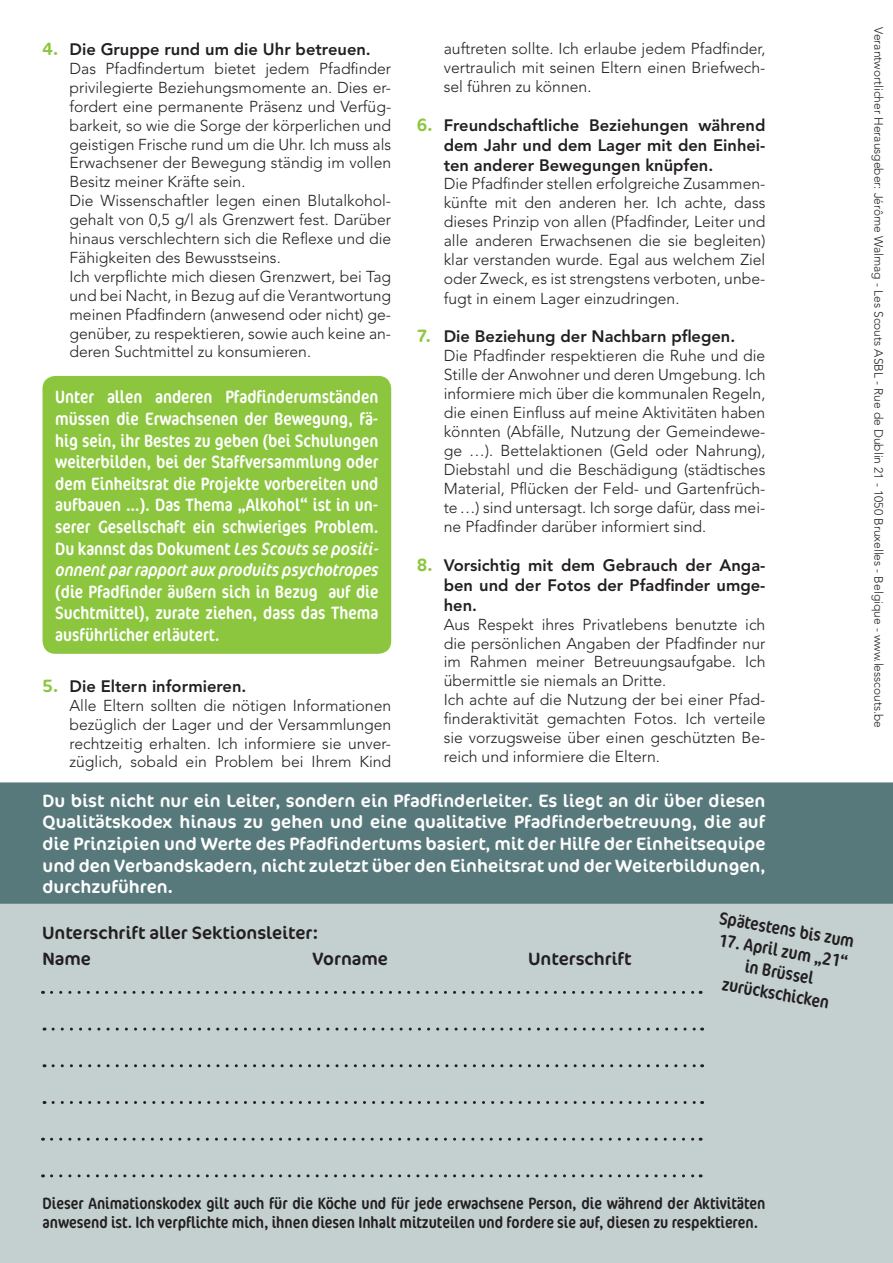
<style>
.page{position:relative;width:893px;height:1263px;background:#fff}
.page>*{position:absolute;margin:0;border:0;box-sizing:border-box;transform-origin:0 0}
.t1{font:condensed 18px/21.6px "Cocon OT";color:#fff;text-align:justify}
.t2{font:18px/21.6px "Cocon OT";color:#fff;text-align:justify}
.t3{font:18px/25.8px "Cocon OT";color:#231f20}
.t4{font:condensed 18px/21.6px "Cocon OT";color:#231f20;text-align:center}
.t5{font:800 16.5px/19.8px "Avenir LT Std";color:#231f20;text-align:justify}
.t6{font:condensed 16.5px/19.8px "Cocon OT";color:#231f20}
.t7{font:300 15.75px/18.9px "Avenir LT Std";color:#231f20;text-align:justify}
.t8{font:300 12px "Avenir LT Std";color:#231f20}
.s1{font-family:"Cocon OT";font-weight:400;font-size:18px;color:#8bc63e}
.s2{font-style:italic}
</style>
<div class="page">
<div style="left:0;top:889px;width:893px;height:374px;background:#c4d0d0"></div>
<div style="left:0;top:782px;width:893px;height:122px;background:#57797b"></div>
<svg style="left:52px;top:991px;width:649px;height:3px"></svg>
<svg style="left:53px;top:1027px;width:650px;height:3px"></svg>
<svg style="left:53px;top:1064px;width:650px;height:3px"></svg>
<svg style="left:53px;top:1101px;width:650px;height:3px"></svg>
<svg style="left:52px;top:1138px;width:649px;height:3px"></svg>
<svg style="left:52px;top:1174px;width:649px;height:3px"></svg>
<div style="left:43px;top:376px;width:348px;height:278px;background:#8bc63e;border-radius:13px"></div>
<p class="t5" style="left:43px;top:39px;width:330px"><span class="s1">4.</span> Die Gruppe rund um die Uhr betreuen.</p>
<p class="t7" style="left:70px;top:59px;width:323px;text-align:left">Das Pfadfindertum bietet jedem Pfadfinder privilegierte Beziehungsmomente an. Dies er&shy;fordert eine permanente Präsenz und Verfüg&shy;barkeit, so wie die Sorge der körperlichen und geistigen Frische rund um die Uhr. Ich muss als Erwachsener der Bewegung ständig im vollen Besitz meiner Kräfte sein.<br>Die Wissenschaftler legen einen Blutalkohol&shy;gehalt von 0,5 g/l als Grenzwert fest. Darüber hinaus verschlechtern sich die Reflexe und die Fähigkeiten des Bewusstseins.<br>Ich verpflichte mich diesen Grenzwert, bei Tag und bei Nacht, in Bezug auf die Verantwortung meinen Pfadfindern (anwesend oder nicht) ge&shy;genüber, zu respektieren, sowie auch keine an&shy;deren Suchtmittel zu konsumieren.</p>
<p class="t1" style="left:55px;top:387px;width:325px">Unter allen anderen Pfadfinderumständen müssen die Erwachsenen der Bewegung, fä&shy;hig sein, ihr Bestes zu geben (bei Schulungen weiterbilden, bei der Staffversammlung oder dem Einheitsrat die Projekte vorbereiten und aufbauen …). Das Thema „Alkohol“ ist in un&shy;serer Gesellschaft ein schwieriges Problem.<br>Du kannst das Dokument <span class="s2">Les Scouts se positi&shy;onnent par rapport aux produits psychotropes</span></p>
<p class="t1" style="left:55px;top:581px;width:325px">(die Pfadfinder äußern sich in Bezug auf die Suchtmittel), zurate ziehen, dass das Thema ausführlicher erläutert.</p>
<p class="t5" style="left:43px;top:676px;width:205px"><span class="s1">5.</span> Die Eltern informieren.</p>
<p class="t7" style="left:70px;top:696px;width:323px">Alle Eltern sollten die nötigen Informationen bezüglich der Lager und der Versammlungen rechtzeitig erhalten. Ich informiere sie unver&shy;züglich, sobald ein Problem bei Ihrem Kind</p>
<p class="t7" style="left:444px;top:40px;width:323px">auftreten sollte. Ich erlaube jedem Pfadfinder, vertraulich mit seinen Eltern einen Briefwech&shy;sel führen zu können.</p>
<p class="t5" style="left:444px;top:115px;width:323px;text-indent:-27px"><span class="s1">6.</span> Freundschaftliche Beziehungen während dem Jahr und dem Lager mit den Einhei&shy;ten anderer Bewegungen knüpfen.</p>
<p class="t7" style="left:444px;top:175px;width:323px">Die Pfadfinder stellen erfolgreiche Zusammen&shy;künfte mit den anderen her. Ich achte, dass dieses Prinzip von allen (Pfadfinder, Leiter und alle anderen Erwachsenen die sie begleiten) klar verstanden wurde. Egal aus welchem Ziel oder Zweck, es ist strengstens verboten, unbe&shy;fugt in einem Lager einzudringen.</p>
<p class="t5" style="left:417px;top:327px;width:320px"><span class="s1">7.</span> Die Beziehung der Nachbarn pflegen.</p>
<p class="t7" style="left:444px;top:346px;width:323px">Die Pfadfinder respektieren die Ruhe und die Stille der Anwohner und deren Umgebung. Ich informiere mich über die kommunalen Regeln, die einen Einfluss auf meine Aktivitäten haben könnten (Abfälle, Nutzung der Gemeindewe&shy;ge …). Bettelaktionen (Geld oder Nahrung), Diebstahl und die Beschädigung (städtisches Material, Pflücken der Feld- und Gartenfrüch&shy;te…) sind untersagt. Ich sorge dafür, dass mei&shy;ne Pfadfinder darüber informiert sind.</p>
<p class="t5" style="left:444px;top:555px;width:323px;text-indent:-27px"><span class="s1">8.</span> Vorsichtig mit dem Gebrauch der Anga&shy;ben und der Fotos der Pfadfinder umge&shy;hen.</p>
<p class="t7" style="left:444px;top:615px;width:323px;text-align:left">Aus Respekt ihres Privatlebens benutzte ich die persönlichen Angaben der Pfadfinder nur im Rahmen meiner Betreuungsaufgabe. Ich übermittle sie niemals an Dritte.<br>Ich achte auf die Nutzung der bei einer Pfad&shy;finderaktivität gemachten Fotos. Ich verteile sie vorzugsweise über einen geschützten Be&shy;reich und informiere die Eltern.</p>
<p class="t2" style="left:43px;top:790px;width:724px">Du bist nicht nur ein Leiter, sondern ein Pfadfinderleiter. Es liegt an dir über diesen Qualitätskodex hinaus zu gehen und eine qualitative Pfadfinderbetreuung, die auf die Prinzipien und Werte des Pfadfindertums basiert, mit der Hilfe der Einheitsequipe und den Verbandskadern, nicht zuletzt über den Einheitsrat und der Weiterbildungen, durchzuführen.</p>
<p class="t3" style="left:43px;top:920px;width:277px">Unterschrift aller Sektionsleiter:<br>Name</p>
<p class="t3" style="left:313px;top:946px;width:77px">Vorname</p>
<p class="t3" style="left:529px;top:946px;width:104px">Unterschrift</p>
<p class="t4" style="left:721px;top:908px;width:138px;rotate:10deg">Spätestens bis zum</p>
<p class="t4" style="left:720px;top:929px;width:132px;rotate:10deg">17. April zum „21“ in Brüssel zurückschicken</p>
<p class="t8" style="left:886px;top:27px;width:702px;rotate:90deg">Verantwortlicher Herausgeber: Jérôme Walmag - Les Scouts ASBL - Rue de Dublin 21 - 1050 Bruxelles - Belgique - www.lesscouts.be</p>
<p class="t6" style="left:43px;top:1193px;width:724px">Dieser Animationskodex gilt auch für die Köche und für jede erwachsene Person, die während der Aktivitäten anwesend ist. Ich verpflichte mich, ihnen diesen Inhalt mitzuteilen und fordere sie auf, diesen zu respektieren.</p>
</div>
